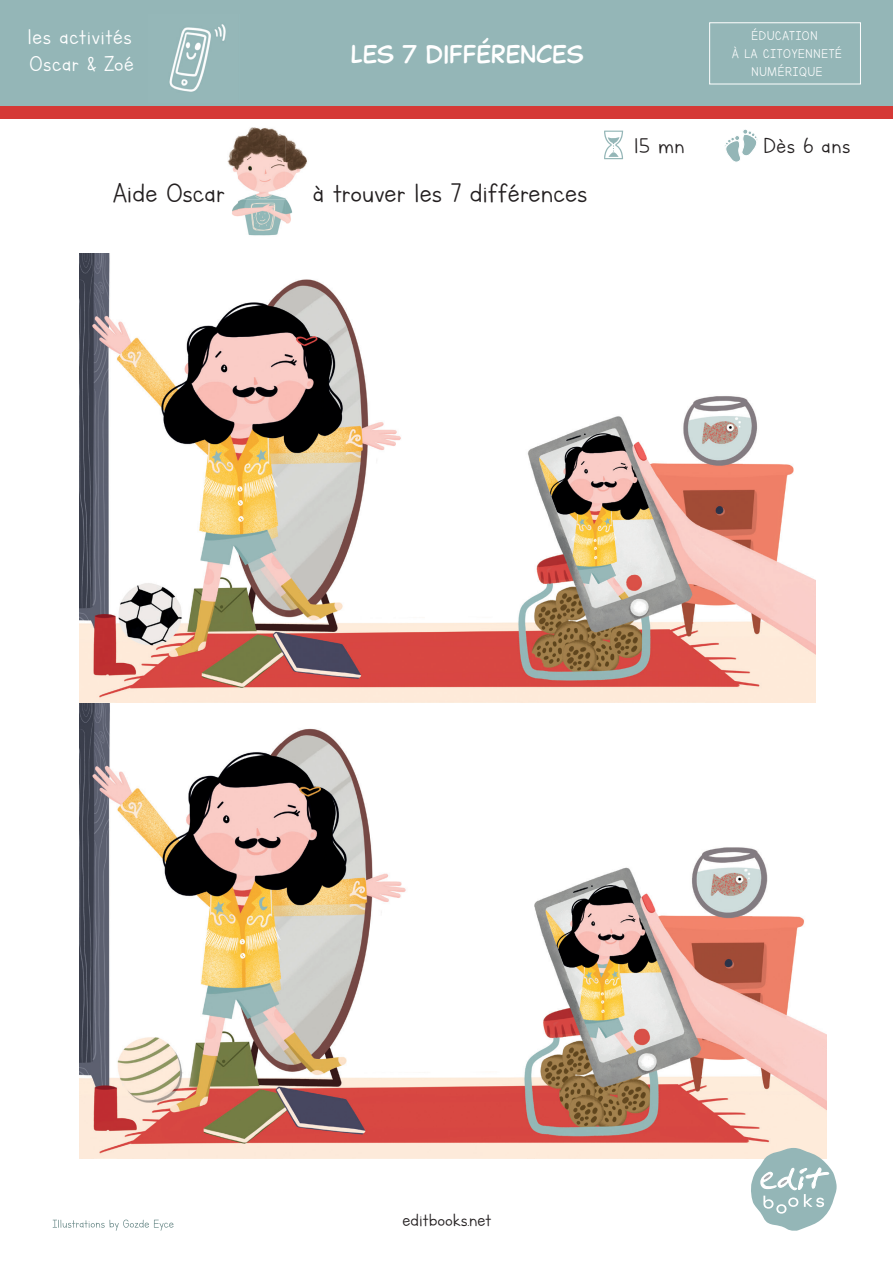
<style>
.page{position:relative;width:893px;height:1263px;background:#fff}
.page>*{position:absolute;margin:0;border:0;box-sizing:border-box;transform-origin:0 0}
.t1{font:31.5px "Lettersfor Learners";color:#231f20}
.t2{font:25.5px/27.3px "Lettersfor Learners";letter-spacing:.02em;color:#fff}
.t3{font:25.5px "Lettersfor Learners";letter-spacing:.02em;color:#231f20}
.t4{font:24px "Captain Comic";color:#fff}
.t5{font:21px "Lettersfor Learners";color:#231f20}
.t6{font:15px/18px "Lettersfor Learners";letter-spacing:.05em;color:#fff;text-align:center}
</style>
<div class="page">
<img style="left:227px;top:127px;width:80px;height:109px">
<img style="left:79px;top:703px;width:748px;height:456px">
<img style="left:79px;top:254px;width:737px;height:449px">
<svg style="left:750px;top:1148px;width:87px;height:83px"></svg>
<svg style="left:53px;top:1219px;width:121px;height:12px"></svg>
<div style="left:0;top:0;width:893px;height:106px;background:#94b6b7"></div>
<div style="left:709px;top:22px;width:152px;height:62px;border:1px solid #fff"></div>
<svg style="left:725px;top:129px;width:33px;height:33px"></svg>
<svg style="left:604px;top:131px;width:19px;height:28px"></svg>
<div style="left:0;top:106px;width:893px;height:12px;background:#d53936"></div>
<img style="left:169px;top:24px;width:57px;height:68px">
<h2 class="t2" style="left:28px;top:23px;width:108px">les activités<br>Oscar &amp; Zoé</h2>
<h3 class="t4" style="left:351px;top:37px;width:234px">LES 7 DIFFÉRENCES</h3>
<p class="t6" style="left:732px;top:26px;width:111px">ÉDUCATION<br>À LA CITOYENNETÉ<br>NUMÉRIQUE</p>
<h2 class="t3" style="left:634px;top:132px;width:52px">15 mn</h2>
<h2 class="t3" style="left:763px;top:132px;width:88px">Dès 6 ans</h2>
<h1 class="t1" style="left:113px;top:177px;width:113px">Aide Oscar</h1>
<h1 class="t1" style="left:313px;top:177px;width:276px">à trouver les 7 différences</h1>
<h3 class="t5" style="left:402px;top:1208px;width:90px">editbooks.net</h3>
</div>
